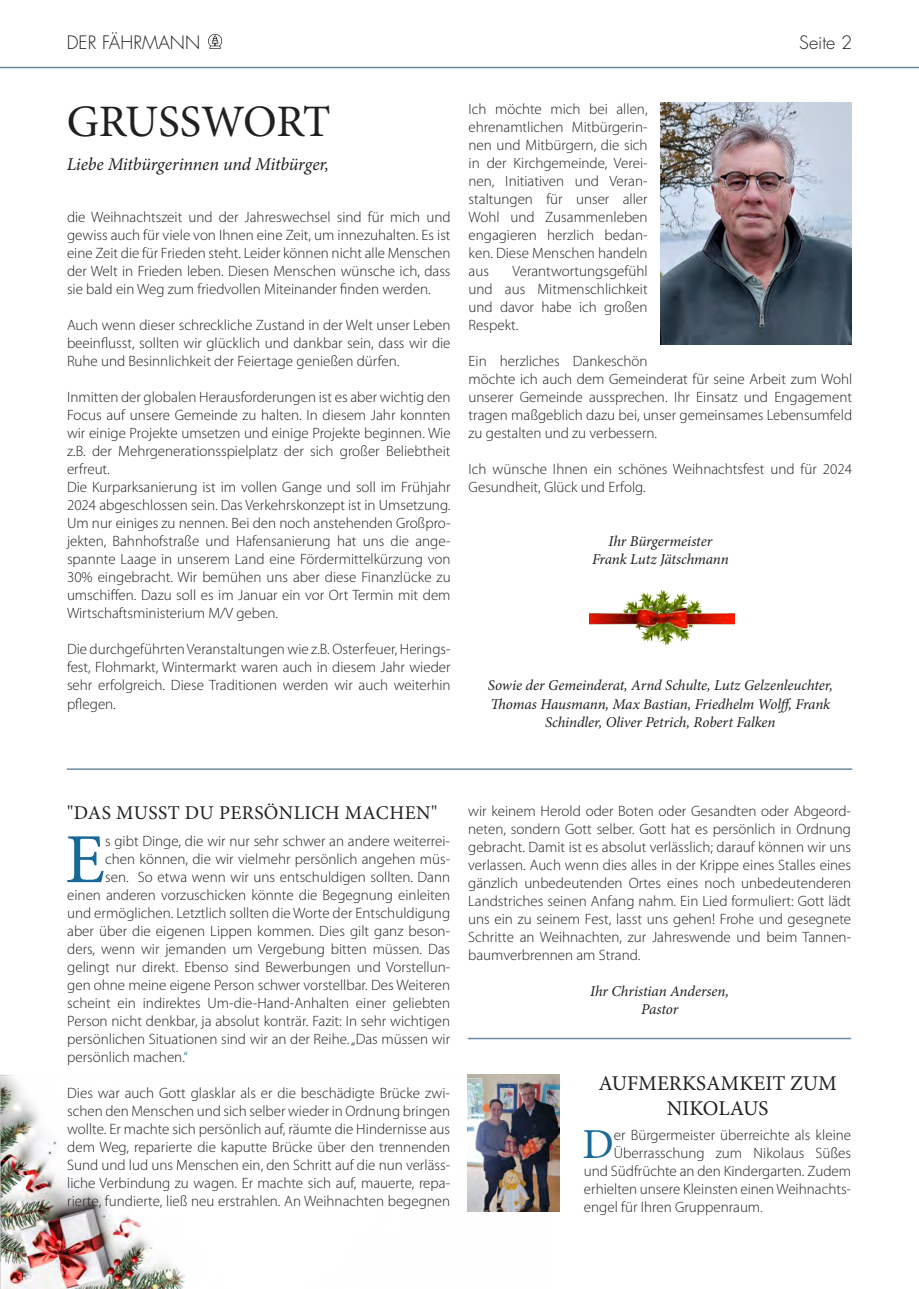
<style>
.page{position:relative;width:919px;height:1289px;background:#fff}
.page>*{position:absolute;margin:0;border:0;box-sizing:border-box;transform-origin:0 0}
.t1{font:70.35px "Minion Pro";color:#186998}
.t2{font:45px "Minion Pro";letter-spacing:-.005em;color:#231f20}
.t3{font:42.75px "Minion Pro";color:#186998}
.t4{font:21px/25.2px "Minion Pro";color:#231f20;text-align:center}
.t5{font:19.5px "Minion Pro";letter-spacing:.02em;color:#231f20}
.t6{font:italic 18px "Minion Pro";letter-spacing:-.01em;color:#231f20}
.t7{font:300 18px "Futura Std";color:#231f20}
.t8{font:300 15px/18px "Myriad Pro";color:#231f20;text-align:justify}
.t9{font:italic 15px/18px "Minion Pro";letter-spacing:-.005em;color:#231f20;text-align:center}
.s1{color:#186998}
</style>
<div class="page">
<hr style="left:0;top:67px;width:918px;height:1px;background:#6b889f">
<hr style="left:67px;top:768px;width:785px;height:2px;background:#6b889f">
<img style="left:0;top:1039px;width:547px;height:249px">
<img style="left:208px;top:34px;width:14px;height:15px">
<img style="left:589px;top:589px;width:145px;height:56px">
<img style="left:660px;top:102px;width:191px;height:242px">
<img style="left:468px;top:1074px;width:91px;height:137px">
<hr style="left:467px;top:1037px;width:384px;height:2px;background:#6b889f">
<p class="t7" style="left:67px;top:31px;width:135px">DER FÄHRMANN</p>
<p class="t7" style="left:799px;top:31px;width:54px">Seite 2</p>
<h2 class="t2" style="left:67px;top:91px;width:265px">GRUSSWORT</h2>
<p class="t6" style="left:67px;top:152px;width:264px">Liebe Mitbürgerinnen und Mitbürger,</p>
<p class="t8" style="left:67px;top:208px;width:385px">die Weihnachtszeit und der Jahreswechsel sind für mich und gewiss auch für viele von Ihnen eine Zeit, um innezuhalten. Es ist eine Zeit die für Frieden steht. Leider können nicht alle Menschen der Welt in Frieden leben. Diesen Menschen wünsche ich, dass sie bald ein Weg zum friedvollen Miteinander finden werden.</p>
<p class="t8" style="left:67px;top:316px;width:385px">Auch wenn dieser schreckliche Zustand in der Welt unser Leben beeinflusst, sollten wir glücklich und dankbar sein, dass wir die Ruhe und Besinnlichkeit der Feiertage genießen dürfen.</p>
<p class="t8" style="left:67px;top:388px;width:385px;text-align:left">Inmitten der globalen Herausforderungen ist es aber wichtig den Focus auf unsere Gemeinde zu halten. In diesem Jahr konnten wir einige Projekte umsetzen und einige Projekte beginnen. Wie z.B. der Mehrgenerationsspielplatz der sich großer Beliebtheit erfreut.<br>Die Kurparksanierung ist im vollen Gange und soll im Frühjahr 2024 abgeschlossen sein. Das Verkehrskonzept ist in Umsetzung.<br>Um nur einiges zu nennen. Bei den noch anstehenden Großpro&shy;jekten, Bahnhofstraße und Hafensanierung hat uns die ange&shy;spannte Laage in unserem Land eine Fördermittelkürzung von 30% eingebracht. Wir bemühen uns aber diese Finanzlücke zu umschiffen. Dazu soll es im Januar ein vor Ort Termin mit dem Wirtschaftsministerium M/V geben.</p>
<p class="t8" style="left:67px;top:640px;width:385px">Die durchgeführten Veranstaltungen wie z.B. Osterfeuer, Herings&shy;fest, Flohmarkt, Wintermarkt waren auch in diesem Jahr wieder sehr erfolgreich. Diese Traditionen werden wir auch weiterhin pflegen.</p>
<p class="t8" style="left:468px;top:100px;width:180px">Ich möchte mich bei allen, ehrenamtlichen Mitbürgerin&shy;nen und Mitbürgern, die sich in der Kirchgemeinde, Verei&shy;nen, Initiativen und Veran&shy;staltungen für unser aller Wohl und Zusammenleben engagieren herzlich bedan&shy;ken. Diese Menschen handeln aus</p>
<p class="t8" style="left:468px;top:262px;width:180px;text-indent:44px">Verantwortungsgefühl und aus Mitmenschlichkeit und davor habe ich großen Respekt.</p>
<p class="t8" style="left:468px;top:352px;width:385px;text-align:left">Ein herzliches Dankeschön<br>möchte ich auch dem Gemeinderat für seine Arbeit zum Wohl unserer Gemeinde aussprechen. Ihr Einsatz und Engagement tragen maßgeblich dazu bei, unser gemeinsames Lebensumfeld zu gestalten und zu verbessern.</p>
<p class="t8" style="left:468px;top:460px;width:385px">Ich wünsche Ihnen ein schönes Weihnachtsfest und für 2024<br>Gesundheit, Glück und Erfolg.</p>
<p class="t9" style="left:592px;top:532px;width:138px">Ihr Bürgermeister<br>Frank Lutz Jätschmann</p>
<p class="t9" style="left:488px;top:676px;width:346px">Sowie der Gemeinderat, Arnd Schulte, Lutz Gelzenleuchter,<br>Thomas Hausmann, Max Bastian, Friedhelm Wolff, Frank<br>Schindler, Oliver Petrich, Robert Falken</p>
<h3 class="t5" style="left:67px;top:800px;width:371px">"DAS MUSST DU PERSÖNLICH MACHEN"</h3>
<h1 class="t1" style="left:65px;top:812px;width:41px">E</h1>
<p class="t8" style="left:105px;top:832px;width:346px">s gibt Dinge, die wir nur sehr schwer an andere weiterrei-</p>
<p class="t8" style="left:105px;top:850px;width:346px">chen können, die wir vielmehr persönlich angehen müs-</p>
<p class="t8" style="left:105px;top:868px;width:346px">sen. So etwa wenn wir uns entschuldigen sollten. Dann</p>
<p class="t8" style="left:67px;top:886px;width:384px">einen anderen vorzuschicken könnte die Begegnung einleiten</p>
<p class="t8" style="left:67px;top:904px;width:384px">und ermöglichen. Letztlich sollten die Worte der Entschuldigung</p>
<p class="t8" style="left:67px;top:922px;width:384px">aber über die eigenen Lippen kommen. Dies gilt ganz beson-</p>
<p class="t8" style="left:67px;top:940px;width:384px">ders, wenn wir jemanden um Vergebung bitten müssen. Das</p>
<p class="t8" style="left:67px;top:958px;width:384px">gelingt nur direkt. Ebenso sind Bewerbungen und Vorstellun-</p>
<p class="t8" style="left:67px;top:976px;width:384px">gen ohne meine eigene Person schwer vorstellbar. Des Weiteren</p>
<p class="t8" style="left:67px;top:994px;width:384px">scheint ein indirektes Um-die-Hand-Anhalten einer geliebten</p>
<p class="t8" style="left:67px;top:1012px;width:384px">Person nicht denkbar, ja absolut konträr. Fazit: In sehr wichtigen</p>
<p class="t8" style="left:67px;top:1030px;width:384px">persönlichen Situationen sind wir an der Reihe. „Das müssen wir</p>
<p class="t8" style="left:67px;top:1048px;width:122px">persönlich machen.<span class="s1">“</span></p>
<p class="t8" style="left:67px;top:1084px;width:384px">Dies war auch Gott glasklar als er die beschädigte Brücke zwi&shy;schen den Menschen und sich selber wieder in Ordnung bringen wollte. Er machte sich persönlich auf, räumte die Hindernisse aus dem Weg, reparierte die kaputte Brücke über den trennenden Sund und lud uns Menschen ein, den Schritt auf die nun verläss&shy;liche Verbindung zu wagen. Er machte sich auf, mauerte, repa&shy;rierte, fundierte, ließ neu erstrahlen. An Weihnachten begegnen</p>
<p class="t8" style="left:468px;top:802px;width:384px">wir keinem Herold oder Boten oder Gesandten oder Abgeord&shy;neten, sondern Gott selber. Gott hat es persönlich in Ordnung gebracht. Damit ist es absolut verlässlich; darauf können wir uns verlassen. Auch wenn dies alles in der Krippe eines Stalles eines gänzlich unbedeutenden Ortes eines noch unbedeutenderen Landstriches seinen Anfang nahm. Ein Lied formuliert: Gott lädt uns ein zu seinem Fest, lasst uns gehen! Frohe und gesegnete Schritte an Weihnachten, zur Jahreswende und beim Tannen&shy;baumverbrennen am Strand.</p>
<p class="t9" style="left:590px;top:982px;width:140px">Ihr Christian Andersen,<br>Pastor</p>
<h3 class="t4" style="left:598px;top:1070px;width:240px">AUFMERKSAMKEIT ZUM<br>NIKOLAUS</h3>
<h3 class="t3" style="left:582px;top:1115px;width:33px">D</h3>
<p class="t8" style="left:614px;top:1125px;width:239px">er Bürgermeister überreichte als kleine</p>
<p class="t8" style="left:614px;top:1143px;width:239px">Überrasschung zum Nikolaus Süßes</p>
<p class="t8" style="left:584px;top:1161px;width:269px">und Südfrüchte an den Kindergarten. Zudem</p>
<p class="t8" style="left:584px;top:1179px;width:269px">erhielten unsere Kleinsten einen Weihnachts-</p>
<p class="t8" style="left:584px;top:1197px;width:180px">engel für Ihren Gruppenraum<span class="s1">.</span></p>
</div>
